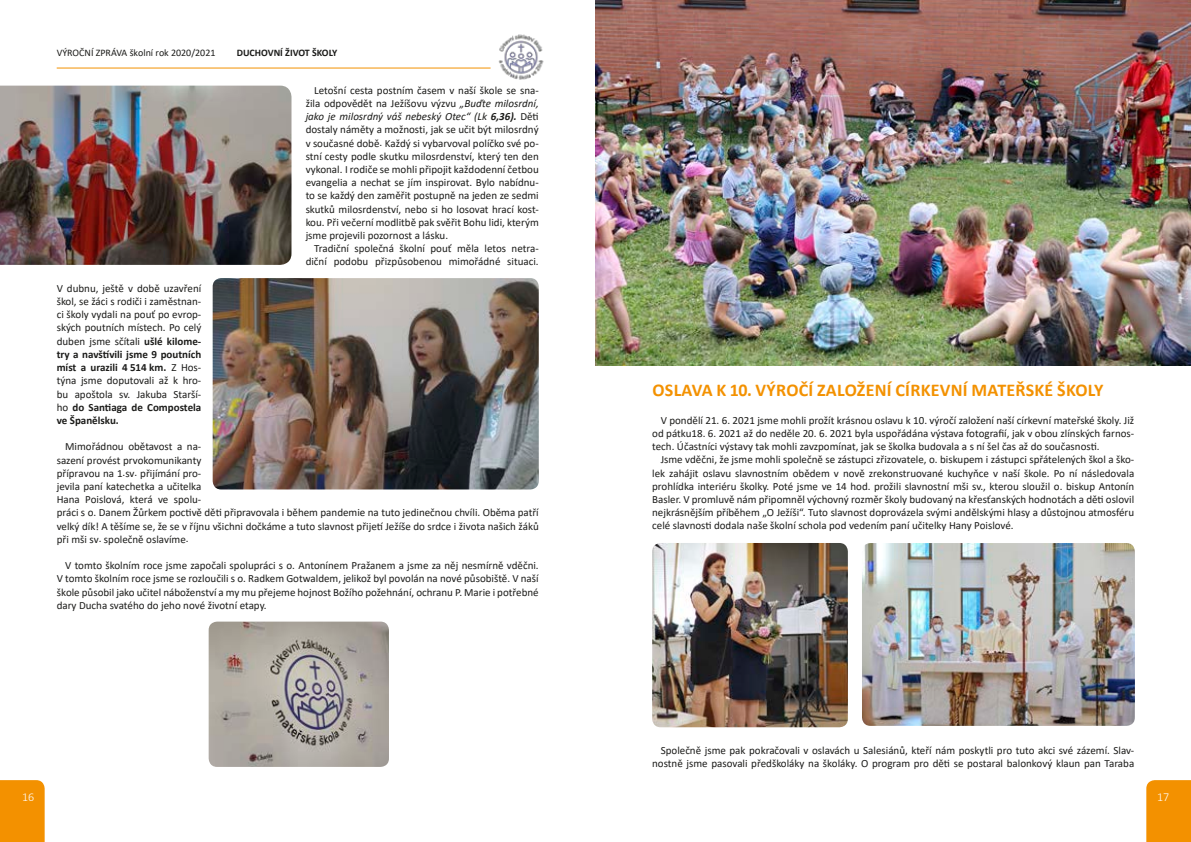
<style>
.page{position:relative;width:1191px;height:842px;background:#fff}
.page>*{position:absolute;margin:0;border:0;box-sizing:border-box;transform-origin:0 0}
.t1{font:700 18px "Calibri";letter-spacing:.015em;color:#f39100}
.t2{font:300 12px "Calibri";color:#fff}
.t3{font:11px/13.2px "Calibri";color:#1c1c1a;text-align:justify}
.t4{font:10px "Calibri";color:#1c1c1a}
.t5{font:700 10px "Calibri";color:#1c1c1a}
.s1{font-style:italic}
.s2{font-weight:700;font-style:italic}
.s3{font-weight:700}
</style>
<div class="page">
<div style="left:1146px;top:780px;width:45px;height:62px;background:#f39100"></div>
<div style="left:0;top:780px;width:45px;height:62px;background:#f39100"></div>
<hr style="left:57px;top:68px;width:433px;height:1px;background:#f39100">
<img style="left:490px;top:34px;width:54px;height:46px">
<img style="left:595px;top:0;width:596px;height:366px">
<img style="left:0;top:86px;width:291px;height:179px">
<img style="left:213px;top:278px;width:326px;height:211px">
<img style="left:209px;top:622px;width:180px;height:145px">
<img style="left:862px;top:543px;width:272px;height:183px">
<img style="left:652px;top:543px;width:196px;height:184px">
<p class="t4" style="left:57px;top:46px;width:160px">VÝROČNÍ ZPRÁVA školní rok 2020/2021</p>
<p class="t5" style="left:237px;top:45px;width:102px">DUCHOVNÍ ŽIVOT ŠKOLY</p>
<p class="t3" style="left:306px;top:83px;width:235px;text-indent:9px">Letošní cesta postním časem v naší škole se sna&shy;žila odpovědět na Ježíšovu výzvu <span class="s1">„Buďte milosrdní, jako je milosrdný váš nebeský Otec“ (Lk</span> <span class="s2">6,36).</span> Děti dostaly náměty a možnosti, jak se učit být milosrdný v současné době. Každý si vybarvoval políčko své po&shy;stní cesty podle skutku milosrdenství, který ten den vykonal. I rodiče se mohli připojit každodenní četbou evangelia a nechat se jím inspirovat. Bylo nabídnu&shy;to se každý den zaměřit postupně na jeden ze sedmi skutků milosrdenství, nebo si ho losovat hrací kost&shy;kou. Při večerní modlitbě pak svěřit Bohu lidi, kterým jsme projevili pozornost a lásku.</p>
<p class="t3" style="left:306px;top:242px;width:235px;text-align:right">Tradiční společná školní pouť měla letos netra&shy;diční podobu přizpůsobenou mimořádné situaci.</p>
<p class="t3" style="left:57px;top:281px;width:146px">V dubnu, ještě v době uzavření škol, se žáci s rodiči i zaměstnan&shy;ci školy vydali na pouť po evrop&shy;ských poutních místech. Po celý duben jsme sčítali <span class="s3">ušlé kilome&shy;try a navštívili jsme 9 poutních míst a urazili 4 514 km.</span> Z Hos&shy;týna jsme doputovali až k hro&shy;bu apoštola sv. Jakuba Starší&shy;ho <span class="s3">do Santiaga de Compostela ve Španělsku.</span></p>
<p class="t3" style="left:57px;top:440px;width:483px;text-align:left;text-indent:9px">Mimořádnou obětavost a na-<br>sazení provést prvokomunikanty<br>přípravou na 1.sv. přijímání pro-<br>jevila paní katechetka a učitelka<br>Hana Poislová, která ve spolu-<br>práci s o. Danem Žůrkem poctivě děti připravovala i během pandemie na tuto jedinečnou chvíli. Oběma patří velký dík! A těšíme se, že se v říjnu všichni dočkáme a tuto slavnost přijetí Ježíše do srdce i života našich žáků při mši sv. společně oslavíme.</p>
<p class="t3" style="left:57px;top:559px;width:483px;text-indent:9px">V tomto školním roce jsme započali spolupráci s o. Antonínem Pražanem a jsme za něj nesmírně vděčni.<br>V tomto školním roce jsme se rozloučili s o. Radkem Gotwaldem, jelikož byl povolán na nové působiště. V naší škole působil jako učitel náboženství a my mu přejeme hojnost Božího požehnání, ochranu P. Marie i potřebné dary Ducha svatého do jeho nové životní etapy.</p>
<p class="t2" style="left:22px;top:789px;width:14px">16</p>
<h1 class="t1" style="left:652px;top:377px;width:452px">OSLAVA K 10. VÝROČÍ ZALOŽENÍ CÍRKEVNÍ MATEŘSKÉ ŠKOLY</h1>
<p class="t3" style="left:652px;top:413px;width:483px;text-indent:9px">V pondělí 21. 6. 2021 jsme mohli prožít krásnou oslavu k 10. výročí založení naší církevní mateřské školy. Již od pátku18. 6. 2021 až do neděle 20. 6. 2021 byla uspořádána výstava fotografií, jak v obou zlínských farnos&shy;tech. Účastníci výstavy tak mohli zavzpomínat, jak se školka budovala a s ní šel čas až do současnosti.</p>
<p class="t3" style="left:652px;top:453px;width:483px;text-indent:9px">Jsme vděčni, že jsme mohli společně se zástupci zřizovatele, o. biskupem i zástupci spřátelených škol a ško&shy;lek zahájit oslavu slavnostním obědem v nově zrekonstruované kuchyňce v naší škole. Po ní následovala prohlídka interiéru školky. Poté jsme ve 14 hod. prožili slavnostní mši sv., kterou sloužil o. biskup Antonín Basler. V promluvě nám připomněl výchovný rozměr školy budovaný na křesťanských hodnotách a děti oslovil nejkrásnějším příběhem „O Ježíši“. Tuto slavnost doprovázela svými andělskými hlasy a důstojnou atmosféru celé slavnosti dodala naše školní schola pod vedením paní učitelky Hany Poislové.</p>
<p class="t3" style="left:652px;top:743px;width:483px;text-align:right">Společně jsme pak pokračovali v oslavách u Salesiánů, kteří nám poskytli pro tuto akci své zázemí. Slav&shy;nostně jsme pasovali předškoláky na školáky. O program pro děti se postaral balonkový klaun pan Taraba</p>
<p class="t2" style="left:1157px;top:789px;width:14px">17</p>
</div>
